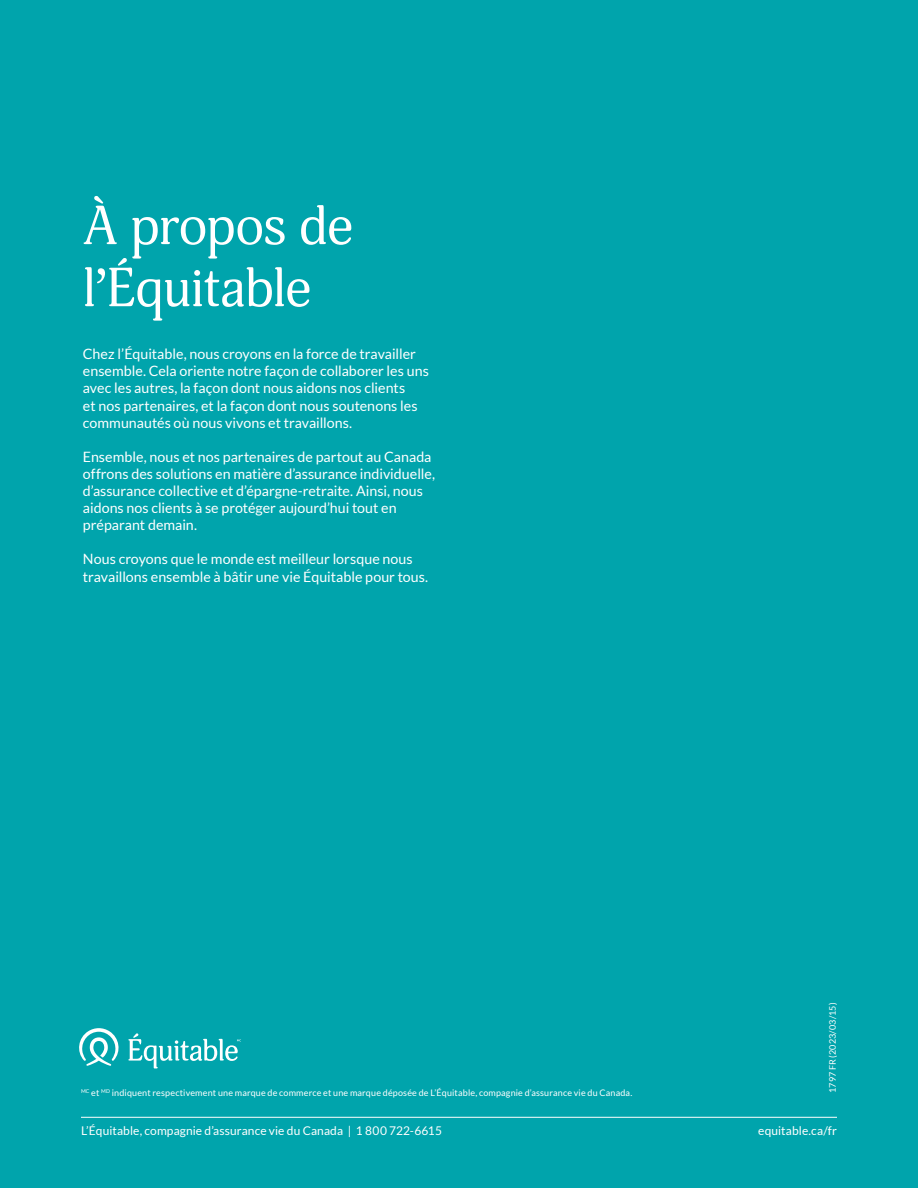
<style>
.page{position:relative;width:918px;height:1188px;background:#00a4ac}
.page>*{position:absolute;margin:0;border:0;box-sizing:border-box;transform-origin:0 0}
.t1{font:54px/62.1px "Adonis";letter-spacing:-.015em;color:#fff}
.Body_9_5pt{font:14.25px/17.1px "Lato";color:#fff}
.Body_9_5pt-2{font:12px "Lato";letter-spacing:.01em;color:#fff}
.Disclaimer{font:9px "Lato";letter-spacing:.015em;color:#fff}
.Disclaimer-2{font:5.25px "Lato";color:#fff}
</style>
<div class="page">
<svg style="left:79px;top:1028px;width:40px;height:38px"></svg>
<svg style="left:128px;top:1033px;width:113px;height:35px"></svg>
<hr style="left:81px;top:1117px;width:756px;height:1px;background:#fff">
<h1 class="t1" style="left:83px;top:196px;width:272px">À propos de l’Équitable</h1>
<p class="Body_9_5pt" style="left:83px;top:345px;width:347px">Chez l’Équitable, nous croyons en la force de travailler ensemble. Cela oriente notre façon de collaborer les uns avec les autres, la façon dont nous aidons nos clients<br>et nos partenaires, et la façon dont nous soutenons les communautés où nous vivons et travaillons.</p>
<p class="Body_9_5pt" style="left:83px;top:448px;width:354px">Ensemble, nous et nos partenaires de partout au Canada offrons des solutions en matière d’assurance individuelle, d’assurance collective et d’épargne-retraite. Ainsi, nous aidons nos clients à se protéger aujourd’hui tout en préparant demain.</p>
<p class="Body_9_5pt" style="left:83px;top:551px;width:347px">Nous croyons que le monde est meilleur lorsque nous travaillons ensemble à bâtir une vie Équitable pour tous.</p>
<p class="Disclaimer" style="left:828px;top:1093px;width:92px;rotate:-90deg">1797 FR (2023/03/15)</p>
<p class="Disclaimer" style="left:91px;top:1088px;width:543px">et <sup>MD</sup> indiquent respectivement une marque de commerce et une marque déposée de L’Équitable, compagnie d’assurance vie du Canada.</p>
<p class="Body_9_5pt-2" style="left:81px;top:1124px;width:362px">L’Équitable, compagnie d’assurance vie du Canada | 1 800 722-6615</p>
<p class="Body_9_5pt-2" style="left:758px;top:1124px;width:80px">equitable.ca/fr</p>
<p class="Disclaimer-2" style="left:81px;top:1089px;width:10px">MC</p>
</div>
